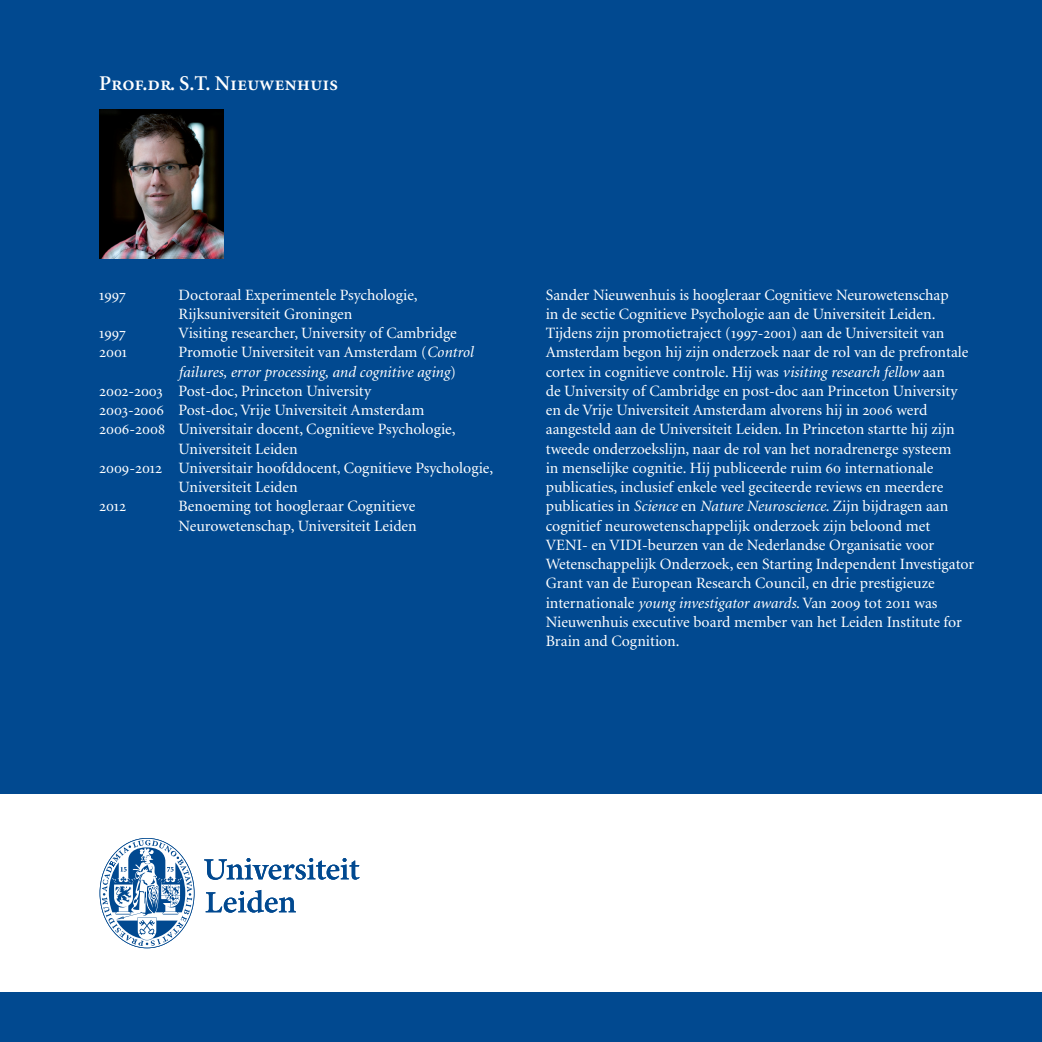
<style>
.page{position:relative;width:1042px;height:1042px;background:#fff}
.page>*{position:absolute;margin:0;border:0;box-sizing:border-box;transform-origin:0 0}
.t1{font:21px "Minion Semibold SC";color:#fff}
.t2{font:15.75px/19.2px "Minion";color:#fff}
.t3{font:italic 15.75px "Minion";color:#fff}
.t4{font:15.75px "Minion Exp";color:#fff}
.s1{font-style:italic}
.s2{font-style:normal}
.s3{font-family:"Minion Exp"}
</style>
<div class="page">
<div style="left:0;top:992px;width:1042px;height:50px;background:#014990"></div>
<div style="left:0;top:0;width:1042px;height:794px;background:#014990"></div>
<img style="left:99px;top:109px;width:124px;height:149px">
<svg style="left:204px;top:858px;width:156px;height:55px"></svg>
<svg style="left:100px;top:838px;width:94px;height:110px"></svg>
<h1 class="t1" style="left:99px;top:73px;width:240px">Prof.dr. S.T. Nieuwenhuis</h1>
<p class="t4" style="left:99px;top:288px;width:28px">1997</p>
<p class="t2" style="left:179px;top:286px;width:241px">Doctoraal Experimentele Psychologie,<br>Rijksuniversiteit Groningen</p>
<p class="t4" style="left:99px;top:327px;width:28px">1997</p>
<p class="t2" style="left:179px;top:324px;width:280px">Visiting researcher, University of Cambridge</p>
<p class="t4" style="left:99px;top:346px;width:29px">2001</p>
<p class="t2" style="left:179px;top:343px;width:296px">Promotie Universiteit van Amsterdam (<span class="s1">Control</span></p>
<p class="t3" style="left:179px;top:364px;width:279px">failures, error processing, and cognitive aging<span class="s2">)</span></p>
<p class="t2" style="left:99px;top:382px;width:273px"><span class="s3">2002-2003</span> Post-doc, Princeton University</p>
<p class="t2" style="left:99px;top:401px;width:327px"><span class="s3">2003-2006</span> Post-doc, Vrije Universiteit Amsterdam</p>
<p class="t2" style="left:99px;top:420px;width:358px"><span class="s3">2006-2008</span> Universitair docent, Cognitieve Psychologie,</p>
<p class="t2" style="left:179px;top:439px;width:121px">Universiteit Leiden</p>
<p class="t2" style="left:99px;top:459px;width:395px"><span class="s3">2009-2012</span> Universitair hoofddocent, Cognitieve Psychologie,</p>
<p class="t2" style="left:179px;top:478px;width:121px">Universiteit Leiden</p>
<p class="t4" style="left:99px;top:500px;width:28px">2012</p>
<p class="t2" style="left:179px;top:497px;width:240px">Benoeming tot hoogleraar Cognitieve<br>Neurowetenschap, Universiteit Leiden</p>
<p class="t2" style="left:546px;top:285px;width:430px">Sander Nieuwenhuis is hoogleraar Cognitieve Neurowetenschap<br>in de sectie Cognitieve Psychologie aan de Universiteit Leiden.<br>Tijdens zijn promotietraject (<span class="s3">1997-2001</span>) aan de Universiteit van Amsterdam begon hij zijn onderzoek naar de rol van de prefrontale cortex in cognitieve controle. Hij was <span class="s1">visiting research fellow</span> aan<br>de University of Cambridge en post-doc aan Princeton University en de Vrije Universiteit Amsterdam alvorens hij in <span class="s3">2006</span> werd aangesteld aan de Universiteit Leiden. In Princeton startte hij zijn tweede onderzoekslijn, naar de rol van het noradrenerge systeem<br>in menselijke cognitie. Hij publiceerde ruim <span class="s3">60</span> internationale publicaties, inclusief enkele veel geciteerde reviews en meerdere publicaties in <span class="s1">Science</span> en <span class="s1">Nature Neuroscience</span>. Zijn bijdragen aan cognitief neurowetenschappelijk onderzoek zijn beloond met VENI- en VIDI-beurzen van de Nederlandse Organisatie voor Wetenschappelijk Onderzoek, een Starting Independent Investigator Grant van de European Research Council, en drie prestigieuze internationale <span class="s1">young investigator awards</span>. Van <span class="s3">2009</span> tot <span class="s3">2011</span> was Nieuwenhuis executive board member van het Leiden Institute for Brain and Cognition.</p>
</div>
